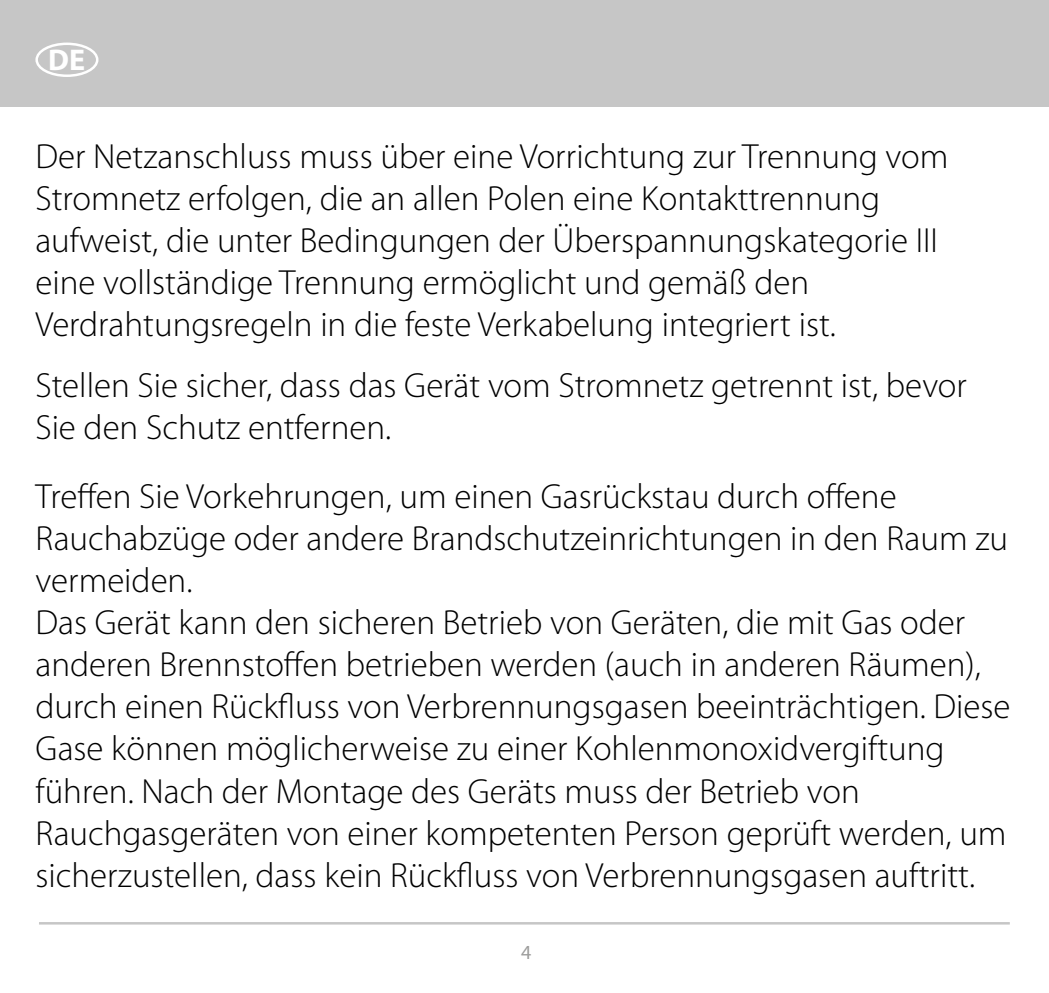
<style>
.page{position:relative;width:1049px;height:993px;background:#fff}
.page>*{position:absolute;margin:0;border:0;box-sizing:border-box;transform-origin:0 0}
.t1{font:300 35px/42px "Myriad Pro";color:#000}
.t2{font:700 30px "Myriad Pro";color:#fff}
.t3{font:20px "Myriad Pro";color:#9d9d9c}
</style>
<div class="page">
<div style="left:0;top:0;width:1049px;height:106px;background:#c6c6c6"></div>
<hr style="left:39px;top:921px;width:971px;height:3px;background:#c6c6c6">
<div style="left:35px;top:43px;width:63px;height:34px;border:2px solid #fff;border-radius:50%"></div>
<p class="t2" style="left:48px;top:40px;width:38px">DE</p>
<p class="t1" style="left:35px;top:136px;width:914px">Der Netzanschluss muss über eine Vorrichtung zur Trennung vom Stromnetz erfolgen, die an allen Polen eine Kontakttrennung aufweist, die unter Bedingungen der Überspannungskategorie III eine vollständige Trennung ermöglicht und gemäß den Verdrahtungsregeln in die feste Verkabelung integriert ist.</p>
<p class="t1" style="left:35px;top:364px;width:933px">Stellen Sie sicher, dass das Gerät vom Stromnetz getrennt ist, bevor<br>Sie den Schutz entfernen.</p>
<p class="t1" style="left:36px;top:476px;width:976px">Treffen Sie Vorkehrungen, um einen Gasrückstau durch offene Rauchabzüge oder andere Brandschutzeinrichtungen in den Raum zu vermeiden.<br>Das Gerät kann den sicheren Betrieb von Geräten, die mit Gas oder anderen Brennstoffen betrieben werden (auch in anderen Räumen), durch einen Rückfluss von Verbrennungsgasen beeinträchtigen. Diese Gase können möglicherweise zu einer Kohlenmonoxidvergiftung führen. Nach der Montage des Geräts muss der Betrieb von Rauchgasgeräten von einer kompetenten Person geprüft werden, um sicherzustellen, dass kein Rückfluss von Verbrennungsgasen auftritt.</p>
<p class="t3" style="left:521px;top:939px;width:12px">4</p>
</div>
